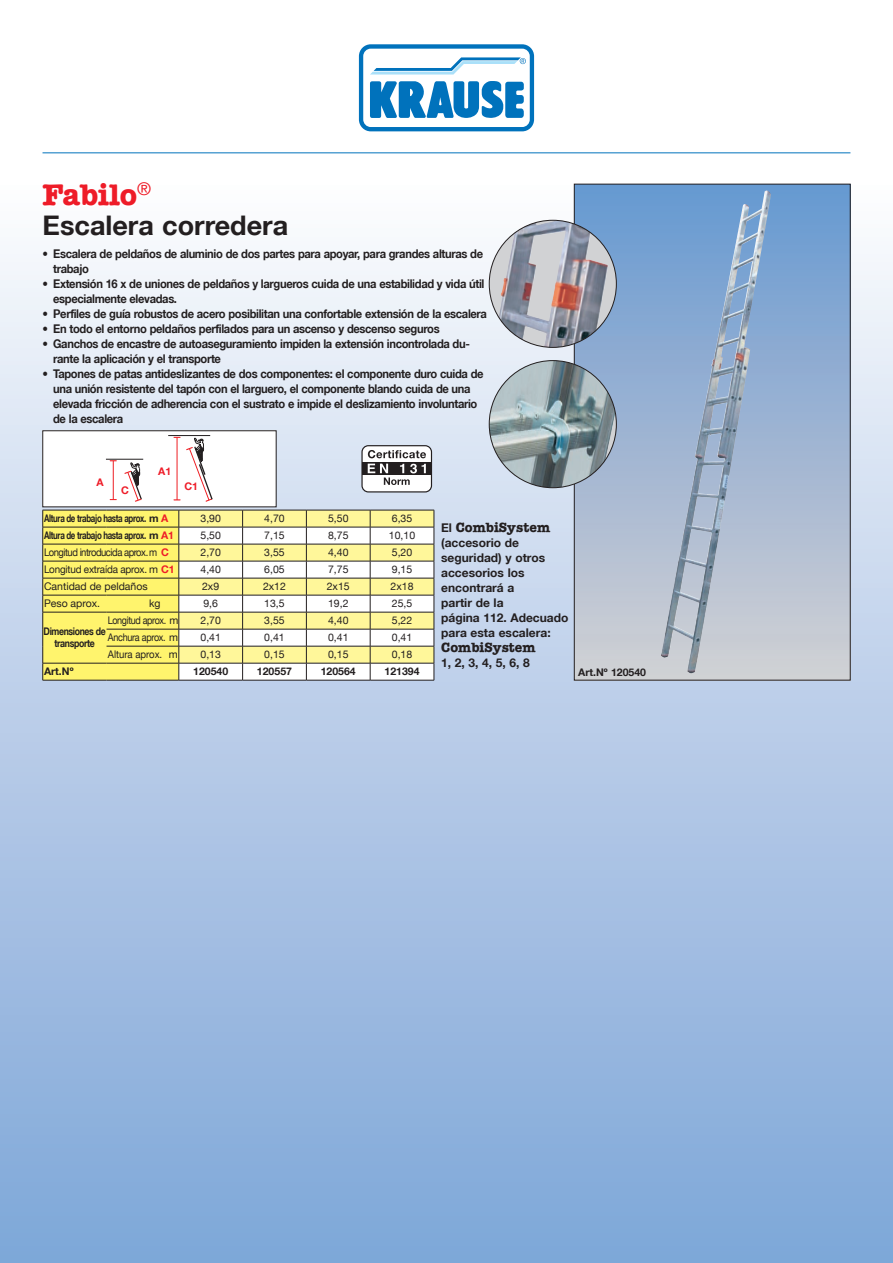
<style>
.page{position:relative;width:893px;height:1263px;background:#fff}
.page>*{position:absolute;margin:0;border:0;box-sizing:border-box;transform-origin:0 0}
.t1{font:700 30px "American Typewriter LT";color:#ee1c28}
.t2{font:700 27px "Helvetica Neue LT";color:#231f20}
.t3{font:700 13.5px "American Typewriter LT";color:#231f20}
.t4{font:700 12px/15px "Helvetica Neue LT";letter-spacing:-.03em;color:#231f20;scale:.93 1}
.t5{font:700 12px/15px "Helvetica Neue LT";color:#231f20}
.t6{font:700 12px "Helvetica Neue LT";letter-spacing:-.03em;color:#231f20}
.t7{font:10.5px "Helvetica Neue LT";color:#231f20}
.t8{font:700 10.5px "Helvetica Neue LT";letter-spacing:-.04em;color:#231f20;scale:.75 1}
.t9{font:700 10.5px "Helvetica Neue LT";letter-spacing:-.04em;color:#231f20}
.t10{font:10.5px "Helvetica Neue LT";letter-spacing:-.05em;color:#231f20;scale:.9 1}
.t11{font:10.5px "Helvetica Neue LT";letter-spacing:-.02em;color:#231f20;scale:.94 1}
.t12{font:700 10.5px/12px "Helvetica Neue LT";letter-spacing:-.04em;color:#231f20;text-align:center;scale:.83 1}
.t13{font:10.5px "Helvetica Neue LT";letter-spacing:-.04em;color:#231f20;scale:.86 1}
.t14{font:10.5px "Helvetica Neue LT";letter-spacing:-.03em;color:#231f20;scale:.86 1}
.t15{font:10.5px "Helvetica Neue LT";color:#231f20;scale:.91 1}
.t16{font:700 10.5px "Helvetica Neue LT";color:#231f20}
.t17{font:700 10.5px "Helvetica Neue LT";color:#ee1c28}
.s1{color:#ee1c28}
.s2{font-weight:700;color:#ee1c28}
.s3{font-family:"Helvetica Neue LT";font-size:12px}
</style>
<div class="page">
<div style="left:0;top:185px;width:893px;height:1078px;background:linear-gradient(to bottom,#f9f9fb,#7ca4d7)"></div>
<hr style="left:43px;top:153px;width:807px;height:1px;background:#0072bc">
<svg style="left:357px;top:43px;width:179px;height:90px"></svg>
<svg style="left:359px;top:44px;width:175px;height:87px"></svg>
<div style="left:574px;top:184px;width:276px;height:496px;background:linear-gradient(to bottom,#6899d1,#d1d0d4)"></div>
<img style="left:661px;top:190px;width:110px;height:483px">
<img style="left:489px;top:361px;width:127px;height:127px">
<img style="left:489px;top:220px;width:119px;height:127px">
<div style="left:362px;top:446px;width:69px;height:46px;background:#fff;border-radius:6px"></div>
<div style="left:361px;top:445px;width:71px;height:47px;border:1px solid #231f20;border-radius:6px"></div>
<svg style="left:362px;top:462px;width:69px;height:13px"></svg>
<svg style="left:368px;top:464px;width:58px;height:21px"></svg>
<svg style="left:368px;top:450px;width:58px;height:8px"></svg>
<div style="left:43px;top:431px;width:233px;height:76px;background:#fff"></div>
<svg style="left:124px;top:463px;width:18px;height:39px"></svg>
<hr style="left:106px;top:459px;width:37px;height:1px;background:#231f20">
<hr style="left:168px;top:435px;width:42px;height:1px;background:#231f20">
<hr style="left:113px;top:461px;width:1px;height:39px;background:#ee1d23">
<svg style="left:174px;top:437px;width:39px;height:65px"></svg>
<div style="left:43px;top:430px;width:233px;height:77px;border:1px solid #231f20"></div>
<svg style="left:39px;top:185px;width:116px;height:25px"></svg>
<hr style="left:179px;top:680px;width:64px;height:1px;background:#231f20">
<hr style="left:243px;top:680px;width:63px;height:1px;background:#231f20">
<hr style="left:306px;top:680px;width:64px;height:1px;background:#231f20">
<hr style="left:370px;top:680px;width:64px;height:1px;background:#231f20">
<svg style="left:42px;top:510px;width:393px;height:170px"></svg>
<hr style="left:43px;top:680px;width:64px;height:1px;background:#231f20">
<hr style="left:107px;top:680px;width:72px;height:1px;background:#231f20">
<h1 class="t1" style="left:43px;top:177px;width:110px">Fabilo<sup>®</sup></h1>
<h2 class="t2" style="left:43px;top:209px;width:247px">Escalera corredera</h2>
<p class="t4" style="left:53px;top:246px;width:464px;text-indent:-11px">• Escalera de peldaños de aluminio de dos partes para apoyar, para grandes alturas de trabajo</p>
<p class="t4" style="left:53px;top:276px;width:465px;text-indent:-11px">• Extensión 16 x de uniones de peldaños y largueros cuida de una estabilidad y vida útil especialmente elevadas.</p>
<p class="t4" style="left:43px;top:306px;width:479px">• Perfiles de guía robustos de acero posibilitan una confortable extensión de la escalera</p>
<p class="t4" style="left:43px;top:321px;width:428px">• En todo el entorno peldaños perfilados para un ascenso y descenso seguros</p>
<p class="t4" style="left:53px;top:336px;width:450px;text-indent:-11px">• Ganchos de encastre de autoaseguramiento impiden la extensión incontrolada du&shy;rante la aplicación y el transporte</p>
<p class="t4" style="left:53px;top:366px;width:464px;text-indent:-11px">• Tapones de patas antideslizantes de dos componentes: el componente duro cuida de una unión resistente del tapón con el larguero, el componente blando cuida de una elevada fricción de adherencia con el sustrato e impide el deslizamiento involuntario de la escalera</p>
<p class="t17" style="left:96px;top:476px;width:9px">A</p>
<p class="t17" style="left:121px;top:484px;width:9px">C</p>
<p class="t17" style="left:158px;top:465px;width:15px">A1</p>
<p class="t17" style="left:185px;top:479px;width:15px">C1</p>
<p class="t8" style="left:44px;top:512px;width:167px">Altura de trabajo hasta aprox. m <span class="s1">A</span></p>
<p class="t7" style="left:200px;top:512px;width:22px">3,90</p>
<p class="t7" style="left:264px;top:512px;width:22px">4,70</p>
<p class="t7" style="left:328px;top:512px;width:22px">5,50</p>
<p class="t7" style="left:392px;top:512px;width:22px">6,35</p>
<p class="t8" style="left:44px;top:529px;width:175px">Altura de trabajo hasta aprox. m <span class="s1">A1</span></p>
<p class="t7" style="left:200px;top:529px;width:22px">5,50</p>
<p class="t7" style="left:264px;top:529px;width:22px">7,15</p>
<p class="t7" style="left:328px;top:529px;width:22px">8,75</p>
<p class="t7" style="left:389px;top:529px;width:28px">10,10</p>
<p class="t10" style="left:44px;top:546px;width:140px">Longitud introducida aprox.m <span class="s2">C</span></p>
<p class="t7" style="left:200px;top:546px;width:22px">2,70</p>
<p class="t7" style="left:264px;top:546px;width:22px">3,55</p>
<p class="t7" style="left:328px;top:546px;width:22px">4,40</p>
<p class="t7" style="left:392px;top:546px;width:22px">5,20</p>
<p class="t11" style="left:44px;top:563px;width:140px">Longitud extraída aprox. m <span class="s2">C1</span></p>
<p class="t7" style="left:200px;top:563px;width:22px">4,40</p>
<p class="t7" style="left:264px;top:563px;width:22px">6,05</p>
<p class="t7" style="left:328px;top:563px;width:22px">7,75</p>
<p class="t7" style="left:392px;top:563px;width:22px">9,15</p>
<p class="t7" style="left:44px;top:580px;width:105px">Cantidad de peldaños</p>
<p class="t7" style="left:202px;top:580px;width:19px">2x9</p>
<p class="t7" style="left:263px;top:580px;width:24px">2x12</p>
<p class="t7" style="left:327px;top:580px;width:24px">2x15</p>
<p class="t7" style="left:391px;top:580px;width:24px">2x18</p>
<p class="t7" style="left:44px;top:597px;width:58px">Peso aprox.</p>
<p class="t7" style="left:149px;top:597px;width:13px">kg</p>
<p class="t7" style="left:203px;top:597px;width:16px">9,6</p>
<p class="t7" style="left:264px;top:597px;width:22px">13,5</p>
<p class="t7" style="left:328px;top:597px;width:22px">19,2</p>
<p class="t7" style="left:392px;top:597px;width:22px">25,5</p>
<p class="t12" style="left:44px;top:625px;width:76px">Dimensiones de transporte</p>
<p class="t13" style="left:108px;top:614px;width:84px">Longitud aprox. m</p>
<p class="t7" style="left:200px;top:614px;width:22px">2,70</p>
<p class="t7" style="left:264px;top:614px;width:22px">3,55</p>
<p class="t7" style="left:328px;top:614px;width:22px">4,40</p>
<p class="t7" style="left:392px;top:614px;width:22px">5,22</p>
<p class="t14" style="left:108px;top:631px;width:83px">Anchura aprox. m</p>
<p class="t7" style="left:200px;top:631px;width:22px">0,41</p>
<p class="t7" style="left:264px;top:631px;width:22px">0,41</p>
<p class="t7" style="left:328px;top:631px;width:22px">0,41</p>
<p class="t7" style="left:392px;top:631px;width:22px">0,41</p>
<p class="t15" style="left:108px;top:648px;width:78px">Altura aprox. m</p>
<p class="t7" style="left:200px;top:648px;width:22px">0,13</p>
<p class="t7" style="left:264px;top:648px;width:22px">0,15</p>
<p class="t7" style="left:328px;top:648px;width:22px">0,15</p>
<p class="t7" style="left:392px;top:648px;width:22px">0,18</p>
<p class="t9" style="left:44px;top:665px;width:31px">Art.Nº</p>
<p class="t9" style="left:193px;top:665px;width:37px">120540</p>
<p class="t9" style="left:257px;top:665px;width:37px">120557</p>
<p class="t9" style="left:321px;top:665px;width:37px">120564</p>
<p class="t9" style="left:385px;top:665px;width:37px">121394</p>
<p class="t3" style="left:441px;top:520px;width:111px"><span class="s3">El</span> CombiSystem</p>
<p class="t5" style="left:441px;top:535px;width:129px">(accesorio de seguridad) y otros accesorios los encontrará a<br>partir de la<br>página 112. Adecuado para esta escalera:</p>
<p class="t3" style="left:441px;top:640px;width:96px">CombiSystem</p>
<p class="t6" style="left:441px;top:656px;width:90px">1, 2, 3, 4, 5, 6, 8</p>
<p class="t16" style="left:578px;top:666px;width:69px">Art.Nº 120540</p>
</div>
